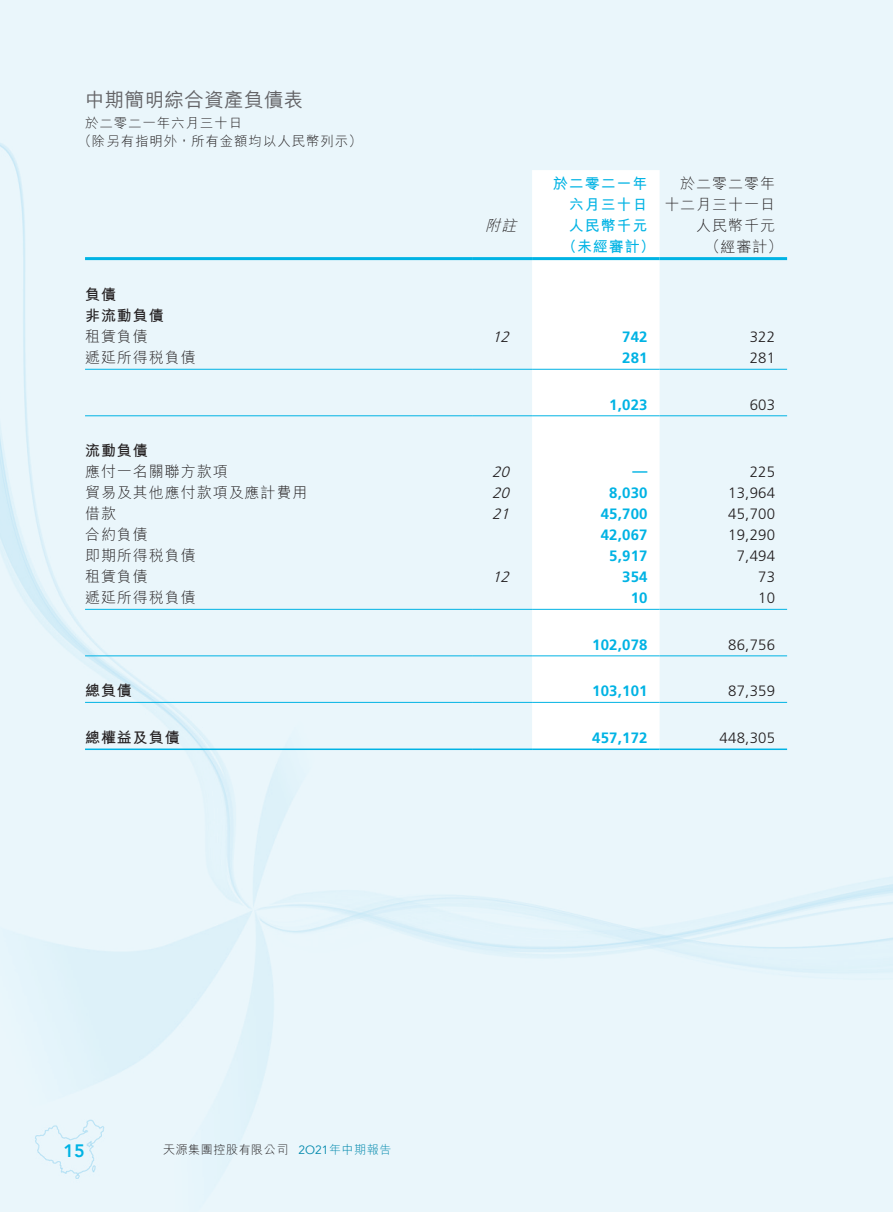
<style>
.page{position:relative;width:893px;height:1212px;background:#fff}
.page>*{position:absolute;margin:0;border:0;box-sizing:border-box;transform-origin:0 0}
.t1{font:500 19.5px "M Hei HK";letter-spacing:.02em;color:#636366}
.t2{font:800 18px "Avenir";color:#00b3e4}
._01_Body_Text{font:700 15px "Frutiger LT Std";letter-spacing:.015em;color:#00b3e4}
._01_Body_Text-2{font:300 15px "Frutiger LT Std";letter-spacing:.015em;color:#231f20}
._15_Table_Stub{font:300 15px "M Hei HK";letter-spacing:.065em;color:#231f20}
._01_Body_Text-3{font:300 15px/21px "M Hei HK";letter-spacing:.065em;color:#231f20;text-align:right}
._01_Body_Text-4{font:700 15px/21px "M Hei HK";letter-spacing:.065em;color:#00b3e4;text-align:right}
._15_Table_Stub-2{font:700 15px "M Hei HK";letter-spacing:.065em;color:#231f20}
._01_Body_Text-5{font:italic 300 15px "Frutiger LT Std";color:#231f20}
._01_Body_Text-6{font:italic 300 15px "M Hei HK";color:#231f20}
.t3{font:300 13.5px/18px "M Hei HK";letter-spacing:.065em;color:#231f20}
.t4{font:300 12px "M Hei HK";letter-spacing:.05em;color:#231f20}
.t5{font:300 12px "M Hei HK";letter-spacing:.05em;color:#0088ac}
.s1{font-family:"Avenir";font-weight:400}
</style>
<div class="page">
<svg style="left:532px;top:170px;width:128px;height:578px"></svg>
<hr style="left:85px;top:257px;width:387px;height:3px;background:#00b3e4">
<hr style="left:472px;top:257px;width:60px;height:3px;background:#00b3e4">
<hr style="left:532px;top:257px;width:128px;height:3px;background:#00b3e4">
<hr style="left:660px;top:257px;width:127px;height:3px;background:#00b3e4">
<hr style="left:85px;top:369px;width:387px;height:1px;background:#00b3e4">
<hr style="left:472px;top:369px;width:60px;height:1px;background:#00b3e4">
<hr style="left:532px;top:369px;width:128px;height:1px;background:#00b3e4">
<hr style="left:660px;top:369px;width:127px;height:1px;background:#00b3e4">
<hr style="left:85px;top:415px;width:387px;height:1px;background:#00b3e4">
<hr style="left:472px;top:415px;width:60px;height:1px;background:#00b3e4">
<hr style="left:532px;top:415px;width:128px;height:1px;background:#00b3e4">
<hr style="left:660px;top:415px;width:127px;height:1px;background:#00b3e4">
<hr style="left:85px;top:609px;width:387px;height:1px;background:#00b3e4">
<hr style="left:472px;top:609px;width:60px;height:1px;background:#00b3e4">
<hr style="left:532px;top:609px;width:128px;height:1px;background:#00b3e4">
<hr style="left:660px;top:609px;width:127px;height:1px;background:#00b3e4">
<hr style="left:85px;top:655px;width:387px;height:1px;background:#00b3e4">
<hr style="left:472px;top:655px;width:60px;height:1px;background:#00b3e4">
<hr style="left:532px;top:655px;width:128px;height:1px;background:#00b3e4">
<hr style="left:660px;top:655px;width:127px;height:1px;background:#00b3e4">
<hr style="left:85px;top:702px;width:387px;height:1px;background:#00b3e4">
<hr style="left:472px;top:702px;width:60px;height:1px;background:#00b3e4">
<hr style="left:532px;top:702px;width:128px;height:1px;background:#00b3e4">
<hr style="left:660px;top:702px;width:127px;height:1px;background:#00b3e4">
<hr style="left:85px;top:748px;width:387px;height:2px;background:#00b3e4">
<hr style="left:472px;top:748px;width:60px;height:2px;background:#00b3e4">
<hr style="left:532px;top:748px;width:128px;height:2px;background:#00b3e4">
<hr style="left:660px;top:748px;width:127px;height:2px;background:#00b3e4">
<h1 class="t1" style="left:85px;top:86px;width:220px">中期簡明綜合資產負債表</h1>
<p class="t3" style="left:78px;top:113px;width:285px;text-indent:7px">於二零二一年六月三十日<br>（除另有指明外，所有金額均以人民幣列示(</p>
<p class="_01_Body_Text-6" style="left:485px;top:215px;width:38px">附註</p>
<p class="_01_Body_Text-4" style="left:553px;top:172px;width:96px">於二零二一年六月三十日</p>
<p class="_01_Body_Text-3" style="left:664px;top:173px;width:112px">於二零二零年十二月三十一日</p>
<p class="_01_Body_Text-3" style="left:696px;top:215px;width:80px">人民幣千元</p>
<p class="_01_Body_Text-4" style="left:569px;top:214px;width:80px">人民幣千元</p>
<p class="_01_Body_Text-4" style="left:562px;top:235px;width:95px">（未經審計）</p>
<p class="_01_Body_Text-3" style="left:705px;top:236px;width:79px">（經審計(</p>
<p class="_15_Table_Stub-2" style="left:85px;top:284px;width:32px">負債</p>
<p class="_15_Table_Stub-2" style="left:85px;top:305px;width:80px">非流動負債</p>
<p class="_15_Table_Stub" style="left:85px;top:326px;width:64px">租賃負債</p>
<p class="_01_Body_Text-5" style="left:492px;top:329px;width:23px">12</p>
<p class="_01_Body_Text" style="left:622px;top:328px;width:27px">742</p>
<p class="_01_Body_Text-2" style="left:750px;top:329px;width:27px">322</p>
<p class="_15_Table_Stub" style="left:85px;top:347px;width:112px">遞延所得稅負債</p>
<p class="_01_Body_Text" style="left:622px;top:349px;width:27px">281</p>
<p class="_01_Body_Text-2" style="left:750px;top:350px;width:27px">281</p>
<p class="_01_Body_Text" style="left:609px;top:396px;width:40px">1,023</p>
<p class="_01_Body_Text-2" style="left:750px;top:396px;width:27px">603</p>
<p class="_15_Table_Stub-2" style="left:85px;top:440px;width:64px">流動負債</p>
<p class="_15_Table_Stub" style="left:85px;top:461px;width:144px">應付一名關聯方款項</p>
<p class="_01_Body_Text-5" style="left:492px;top:464px;width:23px">20</p>
<p class="_01_Body_Text" style="left:633px;top:462px;width:16px">—</p>
<p class="_01_Body_Text-2" style="left:750px;top:464px;width:27px">225</p>
<p class="_15_Table_Stub" style="left:85px;top:482px;width:224px">貿易及其他應付款項及應計費用</p>
<p class="_01_Body_Text-5" style="left:492px;top:485px;width:23px">20</p>
<p class="_01_Body_Text" style="left:609px;top:484px;width:40px">8,030</p>
<p class="_01_Body_Text-2" style="left:728px;top:485px;width:48px">13,964</p>
<p class="_15_Table_Stub" style="left:85px;top:503px;width:32px">借款</p>
<p class="_01_Body_Text-5" style="left:492px;top:506px;width:23px">21</p>
<p class="_01_Body_Text" style="left:601px;top:505px;width:48px">45,700</p>
<p class="_01_Body_Text-2" style="left:728px;top:506px;width:48px">45,700</p>
<p class="_15_Table_Stub" style="left:85px;top:524px;width:64px">合約負債</p>
<p class="_01_Body_Text" style="left:601px;top:526px;width:48px">42,067</p>
<p class="_01_Body_Text-2" style="left:728px;top:527px;width:48px">19,290</p>
<p class="_15_Table_Stub" style="left:85px;top:545px;width:112px">即期所得稅負債</p>
<p class="_01_Body_Text" style="left:609px;top:547px;width:40px">5,917</p>
<p class="_01_Body_Text-2" style="left:737px;top:548px;width:40px">7,494</p>
<p class="_15_Table_Stub" style="left:85px;top:566px;width:64px">租賃負債</p>
<p class="_01_Body_Text-5" style="left:492px;top:569px;width:23px">12</p>
<p class="_01_Body_Text" style="left:622px;top:568px;width:27px">354</p>
<p class="_01_Body_Text-2" style="left:758px;top:569px;width:18px">73</p>
<p class="_15_Table_Stub" style="left:85px;top:587px;width:112px">遞延所得稅負債</p>
<p class="_01_Body_Text" style="left:631px;top:589px;width:18px">10</p>
<p class="_01_Body_Text-2" style="left:758px;top:590px;width:18px">10</p>
<p class="_01_Body_Text" style="left:592px;top:636px;width:57px">102,078</p>
<p class="_01_Body_Text-2" style="left:728px;top:636px;width:48px">86,756</p>
<p class="_15_Table_Stub-2" style="left:85px;top:680px;width:48px">總負債</p>
<p class="_01_Body_Text" style="left:592px;top:682px;width:57px">103,101</p>
<p class="_01_Body_Text-2" style="left:728px;top:683px;width:48px">87,359</p>
<p class="_15_Table_Stub-2" style="left:85px;top:726px;width:96px">總權益及負債</p>
<p class="_01_Body_Text" style="left:592px;top:729px;width:57px">457,172</p>
<p class="_01_Body_Text-2" style="left:720px;top:729px;width:57px">448,305</p>
<p class="t2" style="left:63px;top:1136px;width:23px">15</p>
<p class="t4" style="left:163px;top:1141px;width:127px">天源集團控股有限公司</p>
<p class="t5" style="left:298px;top:1141px;width:95px"><span class="s1">O2 21</span>年中期報告</p>
</div>
